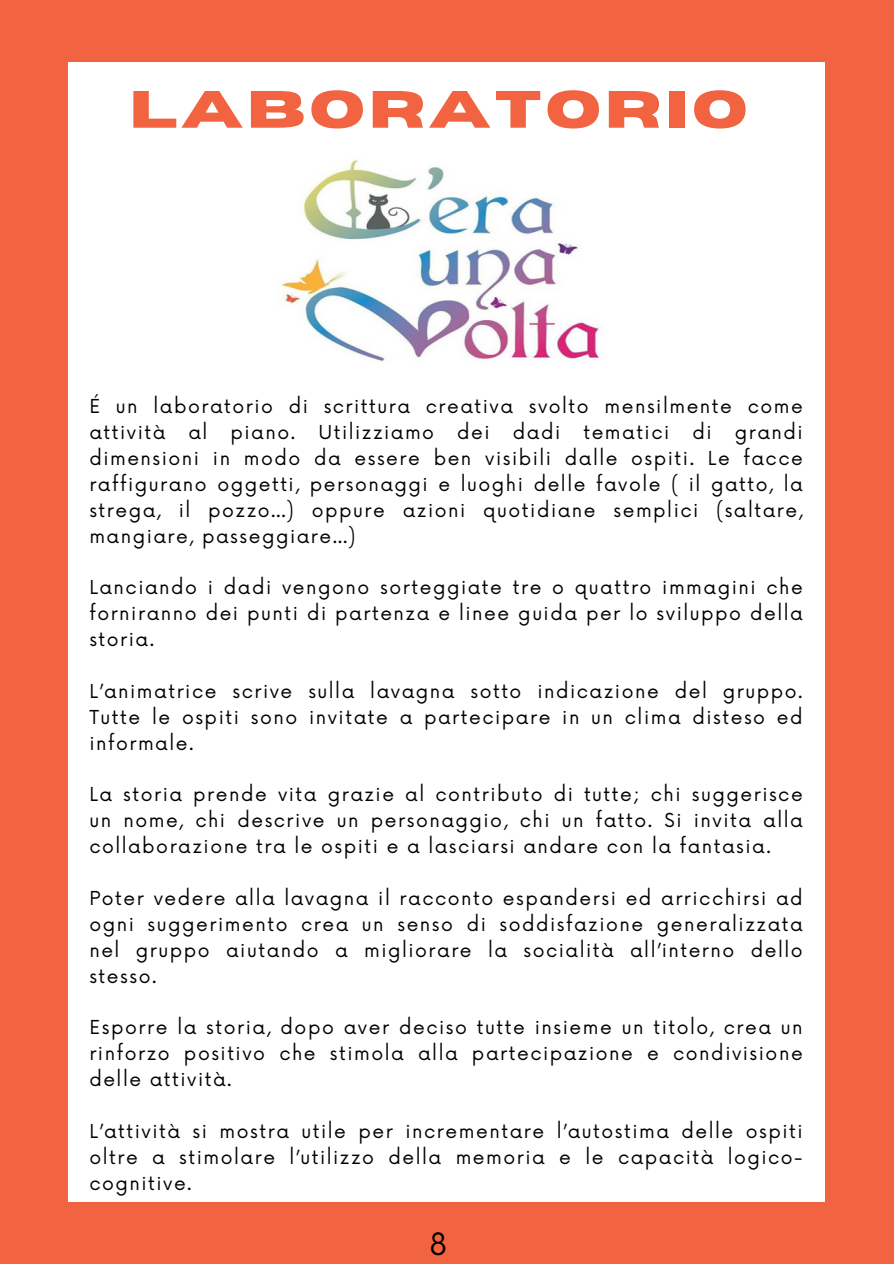
<style>
.page{position:relative;width:894px;height:1264px;background:#fff}
.page>*{position:absolute;margin:0;border:0;box-sizing:border-box;transform-origin:0 0}
.t1{font:700 52.5px "Horizon";letter-spacing:.07em;color:#f26441}
.t2{font:30px "Now";color:#000}
.t3{font:18.75px/25.8px "Now";letter-spacing:.08em;color:#000;text-align:justify}
</style>
<div class="page">
<div style="left:0;top:0;width:893px;height:1263px;background:#f26441"></div>
<div style="left:69px;top:62px;width:755px;height:1139px;background:#fff"></div>
<img style="left:281px;top:159px;width:321px;height:203px">
<h1 class="t1" style="left:129px;top:84px;width:619px">LABORATORIO</h1>
<p class="t3" style="left:89px;top:394px;width:714px">É un laboratorio di scrittura creativa svolto mensilmente come attività al piano. Utilizziamo dei dadi tematici di grandi dimensioni in modo da essere ben visibili dalle ospiti. Le facce raffigurano oggetti, personaggi e luoghi delle favole ( il gatto, la strega, il pozzo…) oppure azioni quotidiane semplici (saltare, mangiare, passeggiare…)</p>
<p class="t3" style="left:89px;top:575px;width:714px">Lanciando i dadi vengono sorteggiate tre o quattro immagini che forniranno dei punti di partenza e linee guida per lo sviluppo della storia.</p>
<p class="t3" style="left:89px;top:679px;width:714px">L’animatrice scrive sulla lavagna sotto indicazione del gruppo.<br>Tutte le ospiti sono invitate a partecipare in un clima disteso ed informale.</p>
<p class="t3" style="left:89px;top:782px;width:714px">La storia prende vita grazie al contributo di tutte; chi suggerisce un nome, chi descrive un personaggio, chi un fatto. Si invita alla collaborazione tra le ospiti e a lasciarsi andare con la fantasia.</p>
<p class="t3" style="left:89px;top:886px;width:714px">Poter vedere alla lavagna il racconto espandersi ed arricchirsi ad ogni suggerimento crea un senso di soddisfazione generalizzata nel gruppo aiutando a migliorare la socialità all’interno dello stesso.</p>
<p class="t3" style="left:89px;top:1015px;width:714px">Esporre la storia, dopo aver deciso tutte insieme un titolo, crea un rinforzo positivo che stimola alla partecipazione e condivisione delle attività.</p>
<p class="t3" style="left:89px;top:1119px;width:714px">L’attività si mostra utile per incrementare l’autostima delle ospiti oltre a stimolare l’utilizzo della memoria e le capacità logico&shy;cognitive.</p>
<h2 class="t2" style="left:429px;top:1227px;width:19px">8</h2>
</div>
